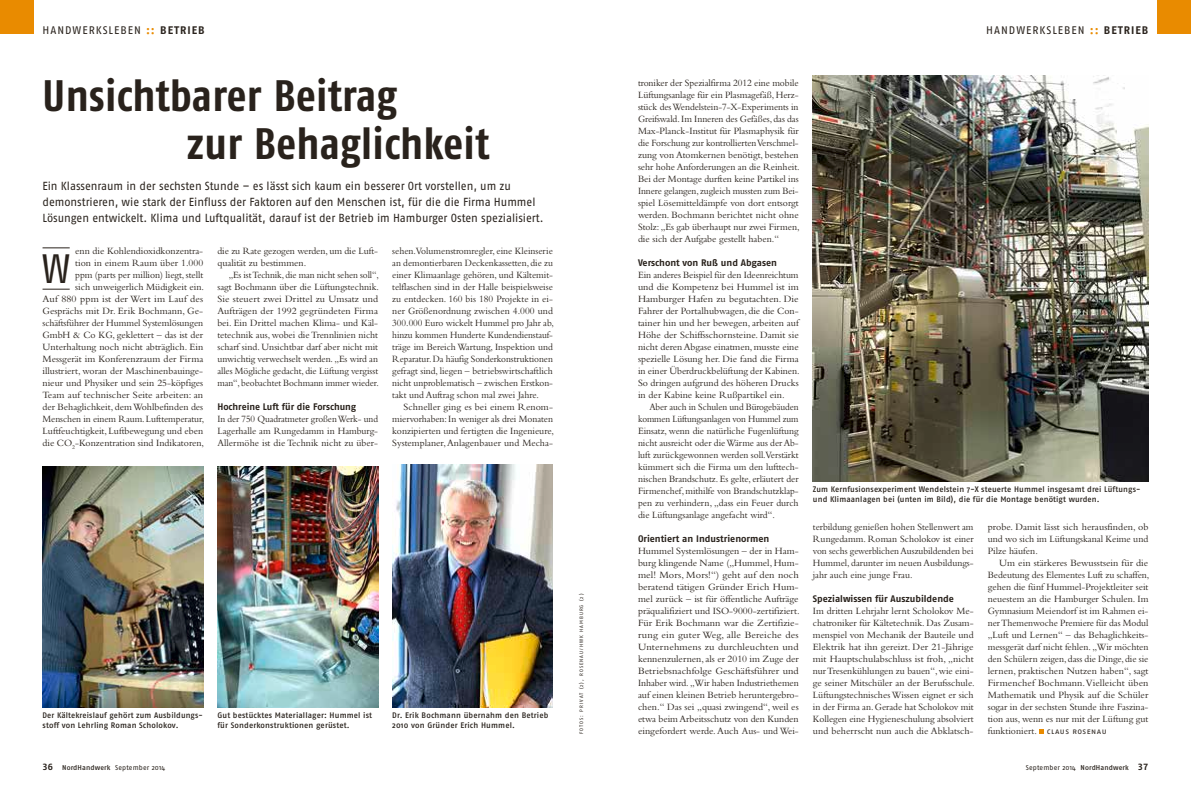
<style>
.page{position:relative;width:1191px;height:794px;background:#fff}
.page>*{position:absolute;margin:0;border:0;box-sizing:border-box;transform-origin:0 0}
.t1{font:700 44px/48px "Fago Co";letter-spacing:.005em;color:#29221c}
.t2{font:41px "Fago Co";color:#29221c;scale:.96 1}
.t3{font:11.7px/16px "Fago No";letter-spacing:-.005em;color:#29221c;scale:.95 1}
.t4{font:11px "Fago No";letter-spacing:.09em;color:#29221c}
.t5{font:10px/12px "Bembo Std";color:#29221c;text-align:justify}
.t6{font:10px/12px "Bembo Std";color:#29221c;text-align:justify;scale:.96 1}
.t7{font:10px/12px "Bembo Std";color:#29221c;text-align:justify;scale:.93 1}
.t8{font:10px/12px "Bembo Std";color:#29221c;text-align:justify;scale:.94 1}
.t9{font:700 9.5px "Fago No";color:#29221c}
.t10{font:9px "Fago No Bold Tf";color:#29221c}
.t11{font:8px/10px "Fago No Med";letter-spacing:.015em;color:#29221c}
.t12{font:7px "Fago No";letter-spacing:.02em;color:#29221c}
.t13{font:5px "Fago No";letter-spacing:.2em;color:#29221c}
.s1{font-weight:700;color:#e98b00}
.s2{font-weight:700}
.s3{font-family:"Fago No Regular Caps";font-size:8px}
.s4{font-family:"Fago No Med"}
.s5{font-family:"Fago No Bold Tf";font-size:9px}
</style>
<div class="page">
<div style="left:1157px;top:0;width:34px;height:34px;background:#e98b00"></div>
<div style="left:0;top:0;width:34px;height:34px;background:#e98b00"></div>
<svg style="left:43px;top:247px;width:27px;height:1px"></svg>
<svg style="left:43px;top:289px;width:27px;height:1px"></svg>
<svg style="left:1039px;top:729px;width:5px;height:5px"></svg>
<img style="left:813px;top:75px;width:335px;height:407px">
<img style="left:392px;top:464px;width:161px;height:243px">
<img style="left:217px;top:467px;width:161px;height:240px">
<img style="left:43px;top:467px;width:160px;height:240px">
<p class="t4" style="left:43px;top:24px;width:164px">HANDWERKSLEBEN <span class="s1">::</span> <span class="s2">BETRIEB</span></p>
<p class="t4" style="left:986px;top:24px;width:164px">HANDWERKSLEBEN <span class="s1">::</span> <span class="s2">BETRIEB</span></p>
<h1 class="t1" style="left:186px;top:71px;width:304px;text-indent:-144px">Unsichtbarer Beitrag<br>zur Behaglichkeit</h1>
<p class="t3" style="left:43px;top:177px;width:529px">Ein Klassenraum in der sechsten Stunde – es lässt sich kaum ein besserer Ort vorstellen, um zu demonstrieren, wie stark der Einfluss der Faktoren auf den Menschen ist, für die die Firma Hummel<br>Lösungen entwickelt. Klima und Luftqualität, darauf ist der Betrieb im Hamburger Osten spezialisiert.</p>
<p class="t5" style="left:43px;top:244px;width:163px;text-align:right">enn die Kohlendioxidkonzentra-<br>tion in einem Raum über 1.000<br>ppm (parts per million) liegt, stellt<br>sich unweigerlich Müdigkeit ein.<br>Auf 880 ppm ist der Wert im Lauf des Gesprächs mit Dr. Erik Bochmann, Ge&shy;schäftsführer der Hummel Systemlösungen GmbH &amp; Co KG, geklettert – das ist der Unterhaltung noch nicht abträglich. Ein Messgerät im Konferenzraum der Firma illustriert, woran der Maschinenbauinge&shy;nieur und Physiker und sein 25-köpfiges Team auf technischer Seite arbeiten: an der Behaglichkeit, dem Wohlbefinden des Menschen in einem Raum. Lufttemperatur, Luftfeuchtigkeit, Luftbewegung und eben die CO<sub>2</sub>-Konzentration sind Indikatoren,</p>
<p class="t5" style="left:217px;top:244px;width:162px">die zu Rate gezogen werden, um die Luft&shy;qualität zu bestimmen.</p>
<p class="t6" style="left:392px;top:244px;width:170px">sehen.Volumenstromregler, eine Kleinserie an demontierbaren Deckenkassetten, die zu einer Klimaanlage gehören, und Kältemit&shy;telflaschen sind in der Halle beispielsweise zu entdecken. 160 bis 180 Projekte in ei&shy;ner Größenordnung zwischen 4.000 und 300.000 Euro wickelt Hummel pro Jahr ab, hinzu kommen Hunderte Kundendienstauf&shy;träge im Bereich Wartung, Inspektion und Reparatur. Da häufig Sonderkonstruktionen gefragt sind, liegen – betriebswirtschaftlich nicht unproblematisch – zwischen Erstkon&shy;takt und Auftrag schon mal zwei Jahre.</p>
<p class="t5" style="left:392px;top:400px;width:163px;text-indent:11px">Schneller ging es bei einem Renom&shy;miervorhaben: In weniger als drei Monaten konzipierten und fertigten die Ingenieure, Systemplaner, Anlagenbauer und Mecha-</p>
<h2 class="t2" style="left:43px;top:245px;width:30px">W</h2>
<p class="t8" style="left:217px;top:268px;width:173px;text-indent:11px">„Es ist Technik, die man nicht sehen soll“, sagt Bochmann über die Lüftungstechnik.<br>Sie steuert zwei Drittel zu Umsatz und Aufträgen der 1992 gegründeten Firma bei. Ein Drittel machen Klima- und Käl&shy;tetechnik aus, wobei die Trennlinien nicht scharf sind. Unsichtbar darf aber nicht mit unwichtig verwechselt werden. „Es wird an alles Mögliche gedacht, die Lüftung vergisst man“, beobachtet Bochmann immer wieder.</p>
<p class="t9" style="left:217px;top:401px;width:140px">Hochreine Luft für die Forschung</p>
<p class="t7" style="left:217px;top:412px;width:174px">In der 750 Quadratmeter großen Werk- und Lagerhalle am Rungedamm in Hamburg-Allermöhe ist die Technik nicht zu über-</p>
<p class="t11" style="left:43px;top:710px;width:162px">Der Kältekreislauf gehört zum Ausbildungs&shy;stoff von Lehrling Roman Scholokov.</p>
<p class="t11" style="left:217px;top:710px;width:156px">Gut bestücktes Materiallager: Hummel ist für Sonderkonstruktionen gerüstet.</p>
<p class="t11" style="left:392px;top:710px;width:158px">Dr. Erik Bochmann übernahm den Betrieb<br>2010 von Gründer Erich Hummel.</p>
<p class="t13" style="left:579px;top:734px;width:142px;rotate:-90deg">FOTOS: PRIVAT (2), ROSENAU/HWK HAMBURG (2)</p>
<p class="t6" style="left:638px;top:76px;width:170px">troniker der Spezialfirma 2012 eine mobile Lüftungsanlage für ein Plasmagefäß, Herz&shy;stück des Wendelstein-7-X-Experiments in Greifswald. Im Inneren des Gefäßes, das das Max-Planck-Institut für Plasmaphysik für die Forschung zur kontrollierten Verschmel&shy;zung von Atomkernen benötigt, bestehen sehr hohe Anforderungen an die Reinheit.<br>Bei der Montage durften keine Partikel ins Innere gelangen, zugleich mussten zum Bei&shy;spiel Lösemitteldämpfe von dort entsorgt werden. Bochmann berichtet nicht ohne Stolz: „Es gab überhaupt nur zwei Firmen, die sich der Aufgabe gestellt haben.“</p>
<p class="t9" style="left:638px;top:257px;width:140px">Verschont von Ruß und Abgasen</p>
<p class="t6" style="left:638px;top:268px;width:170px">Ein anderes Beispiel für den Ideenreichtum und die Kompetenz bei Hummel ist im Hamburger Hafen zu begutachten. Die Fahrer der Portalhubwagen, die die Con&shy;tainer hin und her bewegen, arbeiten auf Höhe der Schiffsschornsteine. Damit sie nicht deren Abgase einatmen, musste eine spezielle Lösung her. Die fand die Firma in einer Überdruckbelüftung der Kabinen.<br>So dringen aufgrund des höheren Drucks in der Kabine keine Rußpartikel ein.</p>
<p class="t7" style="left:638px;top:400px;width:174px;text-indent:11px">Aber auch in Schulen und Bürogebäuden kommen Lüftungsanlagen von Hummel zum Einsatz, wenn die natürliche Fugenlüftung nicht ausreicht oder die Wärme aus der Ab&shy;luft zurückgewonnen werden soll.Verstärkt kümmert sich die Firma um den lufttech&shy;nischen Brandschutz. Es gelte, erläutert der Firmenchef, mithilfe von Brandschutzklap&shy;pen zu verhindern, „dass ein Feuer durch die Lüftungsanlage angefacht wird“.</p>
<p class="t9" style="left:638px;top:533px;width:133px">Orientiert an Industrienormen</p>
<p class="t5" style="left:638px;top:544px;width:163px">Hummel Systemlösungen – der in Ham&shy;burg klingende Name („Hummel, Hum&shy;mel! Mors, Mors!“) geht auf den noch beratend tätigen Gründer Erich Hum&shy;mel zurück – ist für öffentliche Aufträge präqualifiziert und ISO-9000-zertifiziert.<br>Für Erik Bochmann war die Zertifizie&shy;rung ein guter Weg, alle Bereiche des Unternehmens zu durchleuchten und kennenzulernen, als er 2010 im Zuge der Betriebsnachfolge Geschäftsführer und Inhaber wird. „Wir haben Industriethemen auf einen kleinen Betrieb heruntergebro&shy;chen.“ Das sei „quasi zwingend“, weil es etwa beim Arbeitsschutz von den Kunden eingefordert werde. Auch Aus- und Wei-</p>
<p class="t11" style="left:813px;top:484px;width:329px">Zum Kernfusionsexperiment Wendelstein 7-X steuerte Hummel insgesamt drei Lüftungs&shy;und Klimaanlagen bei (unten im Bild), die für die Montage benötigt wurden.</p>
<p class="t6" style="left:813px;top:520px;width:169px">terbildung genießen hohen Stellenwert am Rungedamm. Roman Scholokov ist einer von sechs gewerblichen Auszubildenden bei Hummel, darunter im neuen Ausbildungs&shy;jahr auch eine junge Frau.</p>
<p class="t9" style="left:813px;top:593px;width:143px">Spezialwissen für Auszubildende</p>
<p class="t5" style="left:813px;top:604px;width:163px">Im dritten Lehrjahr lernt Scholokov Me&shy;chatroniker für Kältetechnik. Das Zusam&shy;menspiel von Mechanik der Bauteile und Elektrik hat ihn gereizt. Der 21-Jährige mit Hauptschulabschluss ist froh, „nicht nur Tresenkühlungen zu bauen“, wie eini&shy;ge seiner Mitschüler an der Berufsschule.<br>Lüftungstechnisches Wissen eignet er sich in der Firma an. Gerade hat Scholokov mit Kollegen eine Hygieneschulung absolviert und beherrscht nun auch die Abklatsch-</p>
<p class="t5" style="left:987px;top:520px;width:162px">probe. Damit lässt sich herausfinden, ob und wo sich im Lüftungskanal Keime und Pilze häufen.</p>
<p class="t5" style="left:987px;top:556px;width:163px;text-indent:11px">Um ein stärkeres Bewusstsein für die Bedeutung des Elementes Luft zu schaffen, gehen die fünf Hummel-Projektleiter seit neuestem an die Hamburger Schulen. Im Gymnasium Meiendorf ist im Rahmen ei&shy;ner Themenwoche Premiere für das Modul „Luft und Lernen“ – das Behaglichkeits&shy;messgerät darf nicht fehlen. „Wir möchten den Schülern zeigen, dass die Dinge, die sie lernen, praktischen Nutzen haben“, sagt Firmenchef Bochmann.Vielleicht üben Mathematik und Physik auf die Schüler sogar in der sechsten Stunde ihre Faszina&shy;tion aus, wenn es nur mit der Lüftung gut funktioniert. <span class="s3">claus rosenau</span></p>
<p class="t10" style="left:43px;top:761px;width:12px">36</p>
<p class="t12" style="left:62px;top:763px;width:105px"><span class="s4">NordHandwerk</span> September 2014</p>
<p class="t12" style="left:1025px;top:763px;width:124px">September 2014 <span class="s4">NordHandwerk</span> <span class="s5">37</span></p>
</div>
